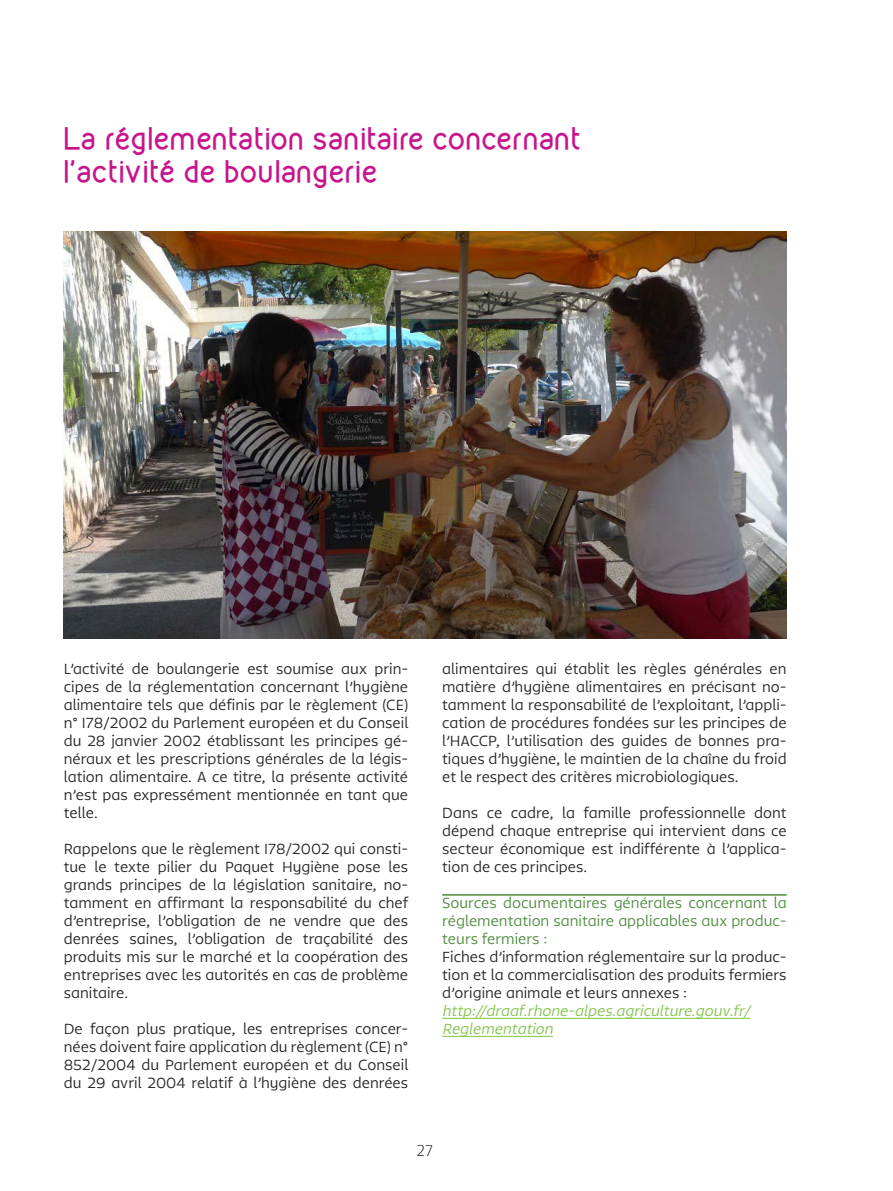
<style>
.page{position:relative;width:893px;height:1191px;background:#fff}
.page>*{position:absolute;margin:0;border:0;box-sizing:border-box;transform-origin:0 0}
.t1{font:700 27px/32.4px "Kirvy";color:#c8148c}
.t2{font:100 18px "Colaborate";color:#231f20}
.t3{font:500 15px/18px "Tikal Sans";color:#231f20;text-align:justify}
.t4{font:500 15px/18px "Tikal Sans";color:#4b893b;text-align:justify}
.t5{font:italic 500 15px/18px "Tikal Sans";color:#80c34a}
</style>
<div class="page">
<hr style="left:442px;top:894px;width:345px;height:1px;background:#4b893b">
<hr style="left:442px;top:1018px;width:308px;height:1px;background:#80c34a">
<hr style="left:442px;top:1036px;width:111px;height:1px;background:#80c34a">
<img style="left:64px;top:232px;width:723px;height:406px">
<h1 class="t1" style="left:64px;top:122px;width:519px">La réglementation sanitaire concernant l'activité de boulangerie</h1>
<p class="t3" style="left:64px;top:660px;width:346px">L’activité de boulangerie est soumise aux prin&shy;cipes de la réglementation concernant l’hygiène alimentaire tels que définis par le règlement (CE) n° 178/2002 du Parlement européen et du Conseil du 28 janvier 2002 établissant les principes gé&shy;néraux et les prescriptions générales de la légis&shy;lation alimentaire. A ce titre, la présente activité n’est pas expressément mentionnée en tant que telle.</p>
<p class="t3" style="left:64px;top:840px;width:346px">Rappelons que le règlement 178/2002 qui consti&shy;tue le texte pilier du Paquet Hygiène pose les grands principes de la législation sanitaire, no&shy;tamment en affirmant la responsabilité du chef d’entreprise, l’obligation de ne vendre que des denrées saines, l’obligation de traçabilité des produits mis sur le marché et la coopération des entreprises avec les autorités en cas de problème sanitaire.</p>
<p class="t3" style="left:64px;top:1020px;width:346px">De façon plus pratique, les entreprises concer&shy;nées doivent faire application du règlement (CE) n° 852/2004 du Parlement européen et du Conseil du 29 avril 2004 relatif à l’hygiène des denrées</p>
<p class="t3" style="left:442px;top:660px;width:346px">alimentaires qui établit les règles générales en matière d’hygiène alimentaires en précisant no&shy;tamment la responsabilité de l’exploitant, l’appli&shy;cation de procédures fondées sur les principes de l’HACCP, l’utilisation des guides de bonnes pra&shy;tiques d’hygiène, le maintien de la chaîne du froid et le respect des critères microbiologiques.</p>
<p class="t3" style="left:442px;top:804px;width:346px">Dans ce cadre, la famille professionnelle dont dépend chaque entreprise qui intervient dans ce secteur économique est indifférente à l’applica&shy;tion de ces principes.</p>
<p class="t4" style="left:442px;top:894px;width:346px">Sources documentaires générales concernant la réglementation sanitaire applicables aux produc&shy;teurs fermiers :</p>
<p class="t3" style="left:442px;top:948px;width:346px">Fiches d’information réglementaire sur la produc&shy;tion et la commercialisation des produits fermiers d’origine animale et leurs annexes :</p>
<p class="t5" style="left:442px;top:1002px;width:313px">http://draaf.rhone-alpes.agriculture.gouv.fr/<br>Reglementation</p>
<p class="t2" style="left:417px;top:1141px;width:18px">27</p>
</div>
